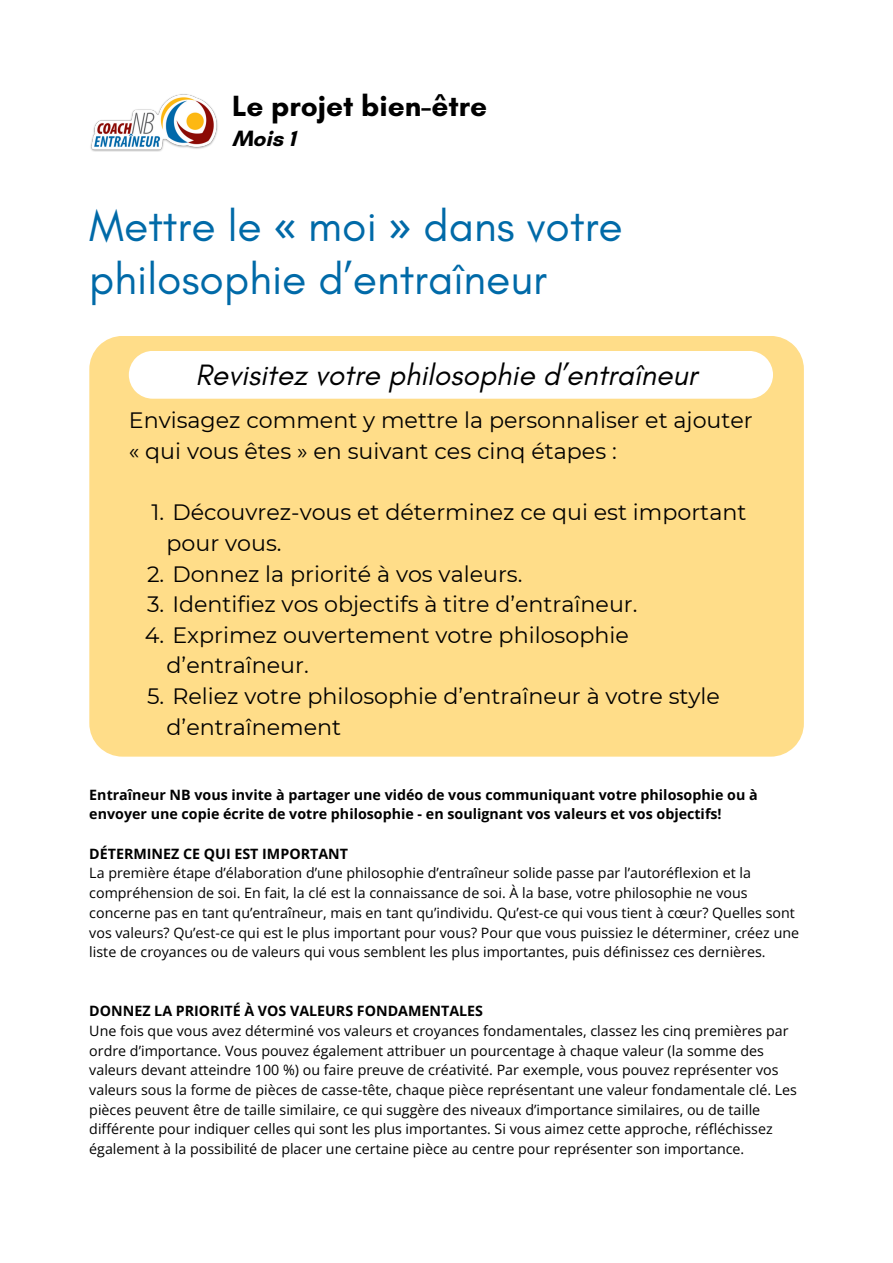
<style>
.page{position:relative;width:893px;height:1263px;background:#fff}
.page>*{position:absolute;margin:0;border:0;box-sizing:border-box;transform-origin:0 0}
.t1{font:44.47px/52.9px "Glacial Indifference";color:#006aa8}
.t2{font:italic 30.08px "Glacial Indifference";color:#000}
.t3{font:700 29.78px "Glacial Indifference";color:#000}
.t4{font:700 22.58px "Glacial Indifference";color:#000}
.t5{font:22.2px/30.6px "Montserrat";color:#000}
.t6{font:14.25px/19.6px "Open Sans";color:#000}
.t7{font:700 14.25px/19.6px "Open Sans";color:#000}
.s1{font-family:"Noto Sans"}
</style>
<div class="page">
<div style="left:89px;top:336px;width:715px;height:421px;background:#ffdd89"></div>
<svg style="left:129px;top:351px;width:644px;height:48px"></svg>
<img style="left:90px;top:94px;width:128px;height:58px">
<p class="t3" style="left:232px;top:88px;width:257px">Le projet bien-être</p>
<p class="t4" style="left:232px;top:124px;width:65px">Mois 1</p>
<p class="t1" style="left:89px;top:199px;width:535px">Mettre le <span class="s1">«</span> moi <span class="s1">»</span> dans votre philosophie d’entraîneur</p>
<p class="t2" style="left:196px;top:356px;width:503px">Revisitez votre philosophie d’entraîneur</p>
<p class="t5" style="left:129px;top:405px;width:625px">Envisagez comment y mettre la personnaliser et ajouter « qui vous êtes » en suivant ces cinq étapes :</p>
<p class="t5" style="left:167px;top:497px;width:581px;text-indent:-15px">1. Découvrez-vous et déterminez ce qui est important pour vous.</p>
<p class="t5" style="left:147px;top:558px;width:377px">2. Donnez la priorité à vos valeurs.</p>
<p class="t5" style="left:147px;top:589px;width:492px">3. Identifiez vos objectifs à titre d’entraîneur.</p>
<p class="t5" style="left:167px;top:619px;width:464px;text-indent:-22px">4. Exprimez ouvertement votre philosophie d’entraîneur.</p>
<p class="t5" style="left:167px;top:681px;width:555px;text-indent:-19px">5. Reliez votre philosophie d’entraîneur à votre style d’entraînement</p>
<p class="t7" style="left:89px;top:784px;width:670px">Entraîneur NB vous invite à partager une vidéo de vous communiquant votre philosophie ou à envoyer une copie écrite de votre philosophie - en soulignant vos valeurs et vos objectifs!</p>
<p class="t7" style="left:89px;top:843px;width:260px">DÉTERMINEZ CE QUI EST IMPORTANT</p>
<p class="t6" style="left:89px;top:863px;width:711px">La première étape d’élaboration d’une philosophie d’entraîneur solide passe par l’autoréflexion et la compréhension de soi. En fait, la clé est la connaissance de soi. À la base, votre philosophie ne vous concerne pas en tant qu’entraîneur, mais en tant qu’individu. Qu’est-ce qui vous tient à cœur? Quelles sont vos valeurs? Qu’est-ce qui est le plus important pour vous? Pour que vous puissiez le déterminer, créez une liste de croyances ou de valeurs qui vous semblent les plus importantes, puis définissez ces dernières.</p>
<p class="t7" style="left:89px;top:1001px;width:395px">DONNEZ LA PRIORITÉ À VOS VALEURS FONDAMENTALES</p>
<p class="t6" style="left:89px;top:1020px;width:709px">Une fois que vous avez déterminé vos valeurs et croyances fondamentales, classez les cinq premières par ordre d’importance. Vous pouvez également attribuer un pourcentage à chaque valeur (la somme des valeurs devant atteindre 100 %) ou faire preuve de créativité. Par exemple, vous pouvez représenter vos valeurs sous la forme de pièces de casse-tête, chaque pièce représentant une valeur fondamentale clé. Les pièces peuvent être de taille similaire, ce qui suggère des niveaux d’importance similaires, ou de taille différente pour indiquer celles qui sont les plus importantes. Si vous aimez cette approche, réfléchissez également à la possibilité de placer une certaine pièce au centre pour représenter son importance.</p>
</div>
